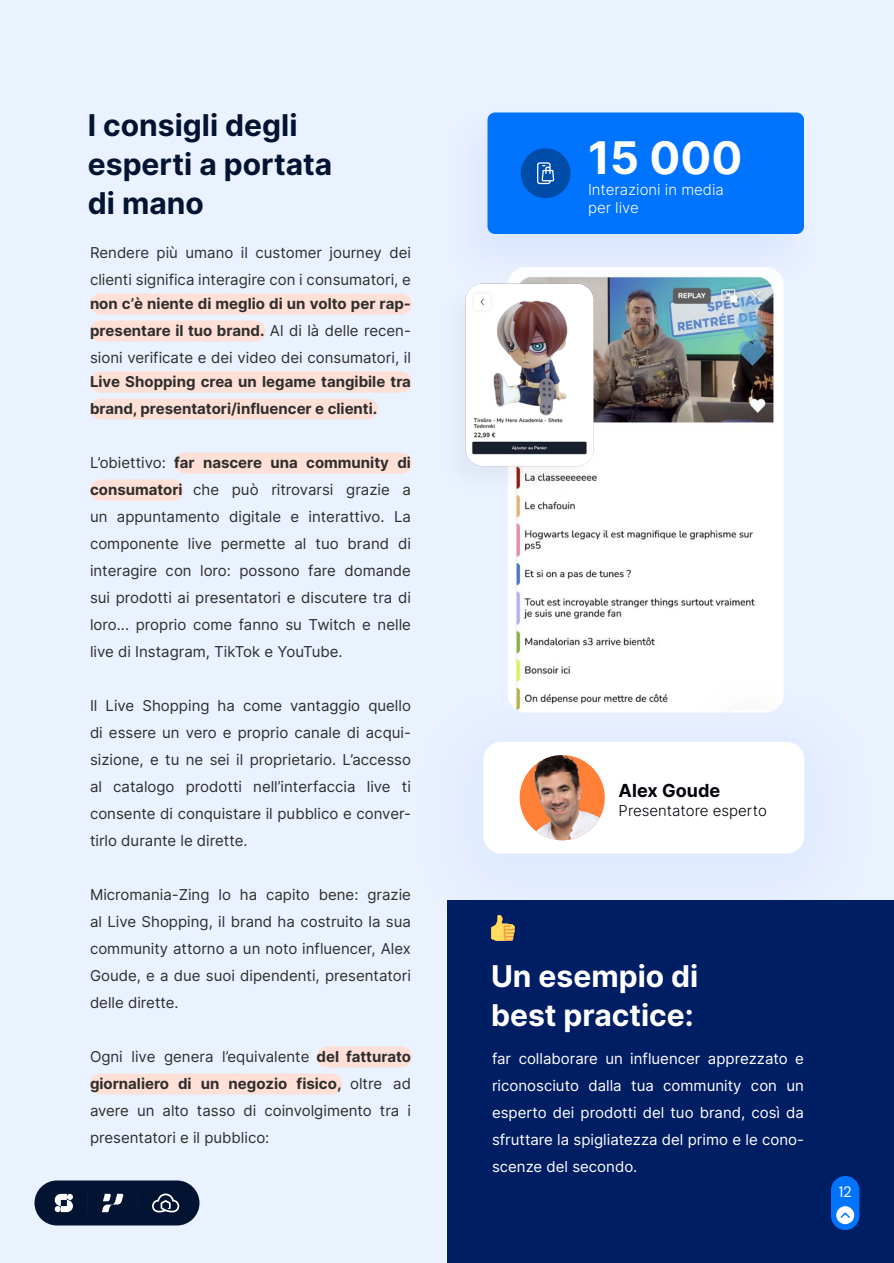
<style>
.page{position:relative;width:894px;height:1263px;background:#eaf1ff}
.page>*{position:absolute;margin:0;border:0;box-sizing:border-box;transform-origin:0 0}
.t1{font:700 45px "Inter";color:#fff}
.t2{font:700 30px "Inter";color:#031432}
.Courant{font:700 30px "Inter";color:#fff}
.Courant-2{font:700 18px "Inter";color:#03030a}
.Courant-3{font:15px/27px "Inter";color:#2f2e2e;text-align:justify}
.Courant-4{font:15px/27px "Inter";color:#fff;text-align:justify}
.Courant-5{font:700 15px/27px "Inter";color:#2f2e2e}
.t3{font:300 15px "Inter";color:#fff}
.Courant-6{font:300 15px "Inter";color:#03030a}
.t4{font:15px "DM Sans";color:#fff}
.s1{font-weight:700}
</style>
<div class="page">
<div style="left:412px;top:685px;width:464px;height:255px;background:#e6efff"></div>
<div style="left:483px;top:742px;width:321px;height:112px;background:#fff;border-radius:18px"></div>
<div style="left:100px;top:294px;width:300px;height:21px;background:#ffe0d6"></div>
<svg style="left:144px;top:314px;width:235px;height:1px"></svg>
<svg style="left:400px;top:294px;width:1px;height:21px"></svg>
<div style="left:100px;top:321px;width:154px;height:21px;background:#ffe0d6"></div>
<svg style="left:140px;top:341px;width:95px;height:1px"></svg>
<svg style="left:254px;top:321px;width:1px;height:21px"></svg>
<div style="left:100px;top:372px;width:300px;height:21px;background:#ffe0d6"></div>
<svg style="left:144px;top:392px;width:235px;height:1px"></svg>
<svg style="left:400px;top:372px;width:1px;height:21px"></svg>
<div style="left:100px;top:399px;width:266px;height:21px;background:#ffe0d6"></div>
<svg style="left:146px;top:419px;width:198px;height:1px"></svg>
<svg style="left:366px;top:399px;width:1px;height:21px"></svg>
<div style="left:185px;top:453px;width:215px;height:21px;background:#ffe0d6"></div>
<svg style="left:229px;top:473px;width:150px;height:1px"></svg>
<svg style="left:400px;top:453px;width:1px;height:21px"></svg>
<div style="left:100px;top:480px;width:72px;height:21px;background:#ffe0d6"></div>
<svg style="left:137px;top:500px;width:17px;height:1px"></svg>
<svg style="left:172px;top:480px;width:1px;height:21px"></svg>
<div style="left:327px;top:1047px;width:73px;height:21px;background:#ffe0d6"></div>
<svg style="left:365px;top:1067px;width:17px;height:1px"></svg>
<svg style="left:400px;top:1047px;width:1px;height:21px"></svg>
<div style="left:100px;top:1074px;width:231px;height:21px;background:#ffe0d6"></div>
<svg style="left:147px;top:1094px;width:161px;height:1px"></svg>
<svg style="left:331px;top:1074px;width:1px;height:21px"></svg>
<img style="left:508px;top:288px;width:276px;height:425px">
<img style="left:465px;top:288px;width:142px;height:217px">
<div style="left:448px;top:900px;width:446px;height:363px;background:#001e64"></div>
<img style="left:520px;top:755px;width:85px;height:85px;border-radius:43px">
<svg style="left:491px;top:915px;width:24px;height:26px"></svg>
<div style="left:443px;top:106px;width:377px;height:182px;background:#b5d1ff;opacity:.3"></div>
<div style="left:488px;top:112px;width:316px;height:122px;background:#0073ff;border-radius:8px"></div>
<div style="left:521px;top:148px;width:50px;height:50px;background:#004ca9;border-radius:50%"></div>
<svg style="left:537px;top:162px;width:17px;height:22px"></svg>
<div style="left:831px;top:1176px;width:29px;height:54px;background:#0073ff;border-radius:14px"></div>
<div style="left:836px;top:1206px;width:18px;height:18px;background:#fff;border-radius:50%"></div>
<svg style="left:840px;top:1212px;width:10px;height:6px"></svg>
<div style="left:34px;top:1180px;width:166px;height:46px;background:#031432;border-radius:22px"></div>
<svg style="left:152px;top:1194px;width:27px;height:18px"></svg>
<svg style="left:102px;top:1194px;width:21px;height:18px"></svg>
<svg style="left:55px;top:1194px;width:18px;height:18px"></svg>
<p class="t2" style="left:88px;top:104px;width:211px">I consigli degli</p>
<p class="t2" style="left:88px;top:143px;width:246px">esperti a portata</p>
<p class="t2" style="left:88px;top:182px;width:118px">di mano</p>
<p class="Courant-3" style="left:90px;top:238px;width:322px">Rendere più umano il customer journey dei clienti significa interagire con i consumatori, e</p>
<p class="Courant-3" style="left:90px;top:289px;width:323px"><span class="s1">non c’è niente di meglio di un volto per rap&shy;presentare il tuo brand.</span> Al di là delle recen&shy;sioni verificate e dei video dei consumatori, il</p>
<p class="Courant-5" style="left:90px;top:367px;width:322px">Live Shopping crea un legame tangibile tra brand, presentatori/influencer e clienti.</p>
<p class="Courant-3" style="left:90px;top:448px;width:323px">L’obiettivo: <span class="s1">far nascere una community di consumatori</span> che può ritrovarsi grazie a un appuntamento digitale e interattivo. La componente live permette al tuo brand di interagire con loro: possono fare domande sui prodotti ai presentatori e discutere tra di loro... proprio come fanno su Twitch e nelle live di Instagram, TikTok e YouTube.</p>
<p class="Courant-3" style="left:90px;top:691px;width:322px">Il Live Shopping ha come vantaggio quello di essere un vero e proprio canale di acqui&shy;sizione, e tu ne sei il proprietario. L’accesso al catalogo prodotti nell’interfaccia live ti consente di conquistare il pubblico e conver&shy;tirlo durante le dirette.</p>
<p class="Courant-3" style="left:90px;top:880px;width:323px">Micromania-Zing lo ha capito bene: grazie al Live Shopping, il brand ha costruito la sua community attorno a un noto influencer, Alex Goude, e a due suoi dipendenti, presentatori delle dirette.</p>
<p class="Courant-3" style="left:90px;top:1042px;width:323px">Ogni live genera l’equivalente <span class="s1">del fatturato giornaliero di un negozio fisico,</span> oltre ad avere un alto tasso di coinvolgimento tra i presentatori e il pubblico:</p>
<p class="t1" style="left:588px;top:125px;width:156px">15 000</p>
<p class="t3" style="left:588px;top:178px;width:137px">Interazioni in media</p>
<p class="t3" style="left:588px;top:196px;width:52px">per live</p>
<p class="Courant-2" style="left:619px;top:777px;width:103px">Alex Goude</p>
<p class="Courant-6" style="left:619px;top:800px;width:150px">Presentatore esperto</p>
<p class="Courant" style="left:491px;top:954px;width:209px">Un esempio di</p>
<p class="Courant" style="left:491px;top:993px;width:204px">best practice:</p>
<p class="Courant-4" style="left:492px;top:1045px;width:314px">far collaborare un influencer apprezzato e riconosciuto dalla tua community con un esperto dei prodotti del tuo brand, così da sfruttare la spigliatezza del primo e le cono&shy;scenze del secondo.</p>
<p class="t4" style="left:839px;top:1183px;width:15px">12</p>
</div>
